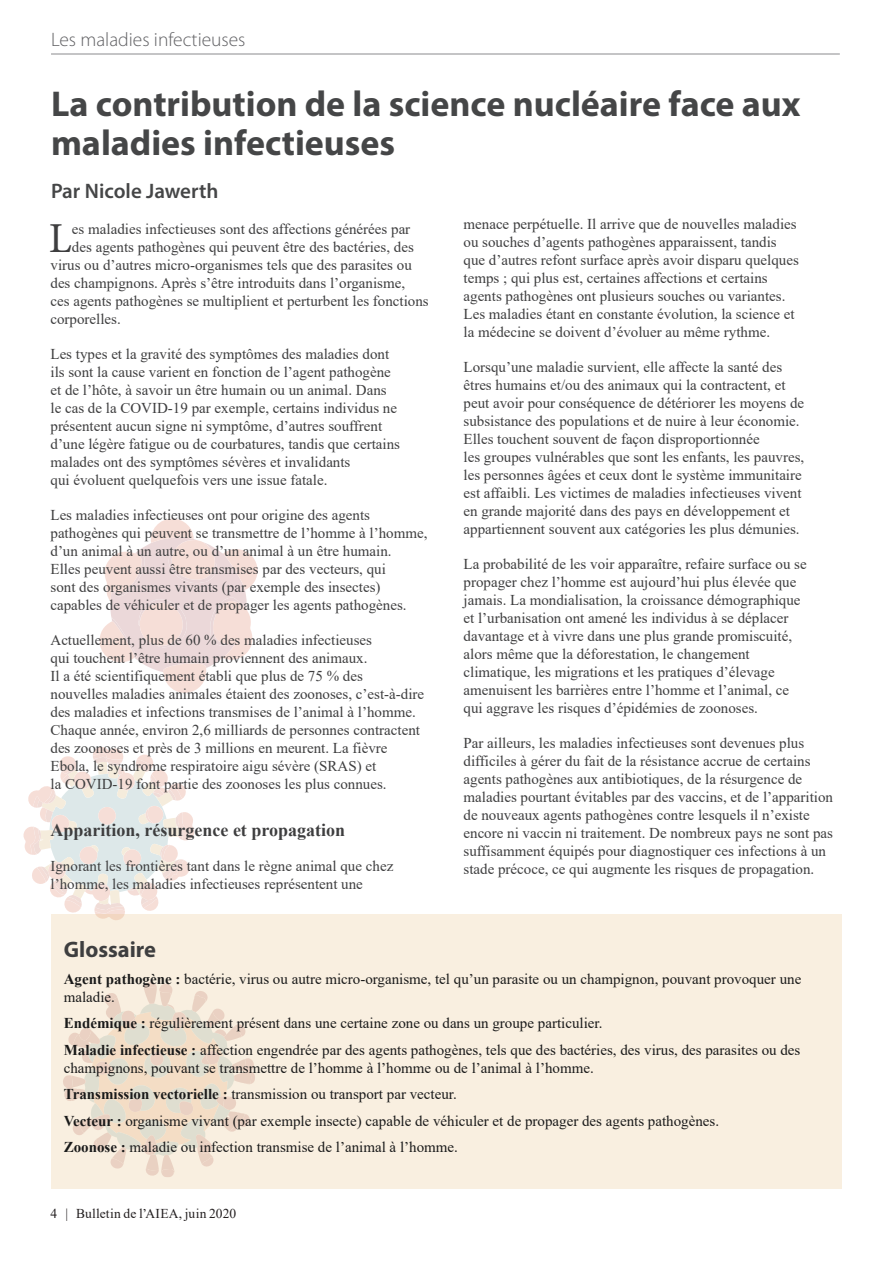
<style>
.page{position:relative;width:893px;height:1263px;background:#fff}
.page>*{position:absolute;margin:0;border:0;box-sizing:border-box;transform-origin:0 0}
.Frist_Para{font:42.75px "Minion Pro";color:#3e3e3f}
.Story_Title{font:700 36px/39px "Myriad Pro";color:#454647}
.Box_-_Title{font:700 22.5px "Myriad Pro";color:#3e3e3f}
.Author-top{font:600 21px "Myriad Pro";color:#454647}
.t1{font:300 19.5px "Myriad Pro";color:#636366}
.Paragraph_Heading_01{font:700 18px "Times New Roman";color:#3e3e3f}
.Body_Text{font:15px/18px "Times New Roman";color:#3e3e3f}
.t2{font:15px/18px "Times New Roman";color:#1a1a1a}
.Frist_Para-2{font:15px "Times New Roman";color:#3e3e3f}
.t3{font:13.5px "Times New Roman";letter-spacing:.01em;color:#231f20}
.s1{font-weight:700}
</style>
<div class="page">
<svg style="left:23px;top:747px;width:171px;height:167px"></svg>
<svg style="left:99px;top:518px;width:159px;height:175px"></svg>
<svg style="left:51px;top:914px;width:791px;height:274px;background:#f7ecdd"></svg>
<hr style="left:51px;top:54px;width:789px;height:1px;background:#636366">
<h3 class="t1" style="left:51px;top:29px;width:196px">Les maladies infectieuses</h3>
<p class="Story_Title" style="left:51px;top:83px;width:751px">La contribution de la science nucléaire face aux maladies infectieuses</p>
<p class="Author-top" style="left:51px;top:177px;width:169px">Par Nicole Jawerth</p>
<p class="Frist_Para" style="left:49px;top:210px;width:24px">L</p>
<p class="Frist_Para-2" style="left:72px;top:218px;width:340px">es maladies infectieuses sont des affections générées par</p>
<p class="Body_Text" style="left:463px;top:215px;width:337px">menace perpétuelle. Il arrive que de nouvelles maladies ou souches d’agents pathogènes apparaissent, tandis que d’autres refont surface après avoir disparu quelques temps ; qui plus est, certaines affections et certains agents pathogènes ont plusieurs souches ou variantes.<br>Les maladies étant en constante évolution, la science et la médecine se doivent d’évoluer au même rythme.</p>
<p class="Body_Text" style="left:463px;top:358px;width:342px">Lorsqu’une maladie survient, elle affecte la santé des êtres humains et/ou des animaux qui la contractent, et peut avoir pour conséquence de détériorer les moyens de subsistance des populations et de nuire à leur économie.<br>Elles touchent souvent de façon disproportionnée<br>les groupes vulnérables que sont les enfants, les pauvres, les personnes âgées et ceux dont le système immunitaire est affaibli. Les victimes de maladies infectieuses vivent en grande majorité dans des pays en développement et appartiennent souvent aux catégories les plus démunies.</p>
<p class="Body_Text" style="left:463px;top:555px;width:345px">La probabilité de les voir apparaître, refaire surface ou se propager chez l’homme est aujourd’hui plus élevée que jamais. La mondialisation, la croissance démographique et l’urbanisation ont amené les individus à se déplacer davantage et à vivre dans une plus grande promiscuité, alors même que la déforestation, le changement climatique, les migrations et les pratiques d’élevage amenuisent les barrières entre l’homme et l’animal, ce qui aggrave les risques d’épidémies de zoonoses.</p>
<p class="Body_Text" style="left:463px;top:734px;width:371px">Par ailleurs, les maladies infectieuses sont devenues plus difficiles à gérer du fait de la résistance accrue de certains agents pathogènes aux antibiotiques, de la résurgence de maladies pourtant évitables par des vaccins, et de l’apparition de nouveaux agents pathogènes contre lesquels il n’existe encore ni vaccin ni traitement. De nombreux pays ne sont pas suffisamment équipés pour diagnostiquer ces infections à un stade précoce, ce qui augmente les risques de propagation.</p>
<p class="Frist_Para-2" style="left:72px;top:236px;width:344px">des agents pathogènes qui peuvent être des bactéries, des</p>
<p class="Frist_Para-2" style="left:50px;top:254px;width:363px">virus ou d’autres micro-organismes tels que des parasites ou</p>
<p class="Frist_Para-2" style="left:50px;top:272px;width:356px">des champignons. Après s’être introduits dans l’organisme,</p>
<p class="Frist_Para-2" style="left:50px;top:290px;width:380px">ces agents pathogènes se multiplient et perturbent les fonctions</p>
<p class="Frist_Para-2" style="left:50px;top:308px;width:72px">corporelles.</p>
<p class="Body_Text" style="left:50px;top:345px;width:351px">Les types et la gravité des symptômes des maladies dont ils sont la cause varient en fonction de l’agent pathogène et de l’hôte, à savoir un être humain ou un animal. Dans le cas de la COVID-19 par exemple, certains individus ne présentent aucun signe ni symptôme, d’autres souffrent d’une légère fatigue ou de courbatures, tandis que certains malades ont des symptômes sévères et invalidants<br>qui évoluent quelquefois vers une issue fatale.</p>
<p class="Body_Text" style="left:50px;top:506px;width:379px">Les maladies infectieuses ont pour origine des agents pathogènes qui peuvent se transmettre de l’homme à l’homme, d’un animal à un autre, ou d’un animal à un être humain.<br>Elles peuvent aussi être transmises par des vecteurs, qui<br>sont des organismes vivants (par exemple des insectes) capables de véhiculer et de propager les agents pathogènes.</p>
<p class="Body_Text" style="left:50px;top:631px;width:375px">Actuellement, plus de 60 % des maladies infectieuses<br>qui touchent l’être humain proviennent des animaux.<br>Il a été scientifiquement établi que plus de 75 % des nouvelles maladies animales étaient des zoonoses, c’est‑à‑dire des maladies et infections transmises de l’animal à l’homme.<br>Chaque année, environ 2,6 milliards de personnes contractent des zoonoses et près de 3 millions en meurent. La fièvre Ebola, le syndrome respiratoire aigu sévère (SRAS) et<br>la COVID-19 font partie des zoonoses les plus connues.</p>
<p class="Paragraph_Heading_01" style="left:50px;top:817px;width:296px">Apparition, résurgence et propagation</p>
<p class="Body_Text" style="left:50px;top:856px;width:344px">Ignorant les frontières tant dans le règne animal que chez l’homme, les maladies infectieuses représentent une</p>
<p class="Box_-_Title" style="left:64px;top:935px;width:94px">Glossaire</p>
<p class="t2" style="left:64px;top:969px;width:739px"><span class="s1">Agent pathogène :</span> bactérie, virus ou autre micro-organisme, tel qu’un parasite ou un champignon, pouvant provoquer une maladie.</p>
<p class="t2" style="left:64px;top:1014px;width:540px"><span class="s1">Endémique :</span> régulièrement présent dans une certaine zone ou dans un groupe particulier.</p>
<p class="t2" style="left:64px;top:1040px;width:738px"><span class="s1">Maladie infectieuse :</span> affection engendrée par des agents pathogènes, tels que des bactéries, des virus, des parasites ou des champignons, pouvant se transmettre de l’homme à l’homme ou de l’animal à l’homme.</p>
<p class="t2" style="left:64px;top:1085px;width:394px"><span class="s1">Transmission vectorielle :</span> transmission ou transport par vecteur.</p>
<p class="t2" style="left:64px;top:1111px;width:657px"><span class="s1">Vecteur :</span> organisme vivant (par exemple insecte) capable de véhiculer et de propager des agents pathogènes.</p>
<p class="t2" style="left:64px;top:1138px;width:396px"><span class="s1">Zoonose :</span> maladie ou infection transmise de l’animal à l’homme.</p>
<p class="t3" style="left:50px;top:1204px;width:187px">4 | Bulletin de l’AIEA, juin 2020</p>
</div>
